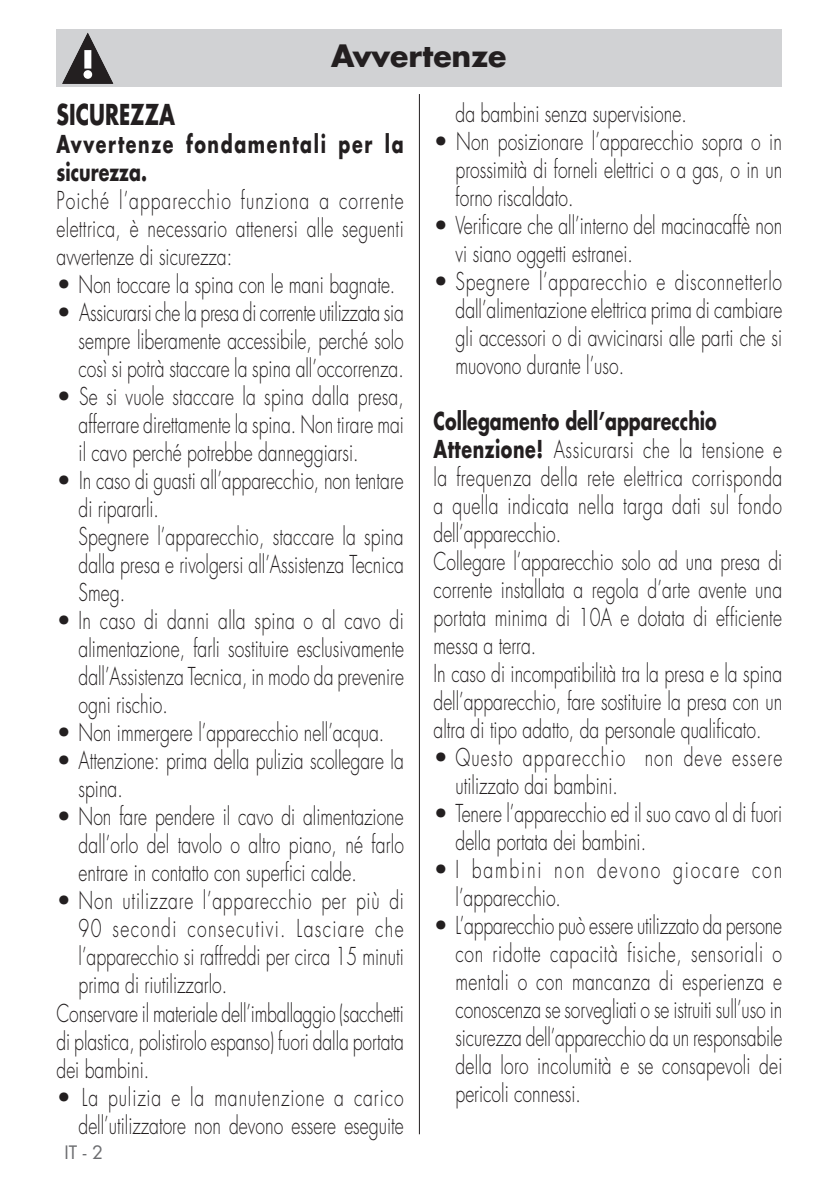
<style>
.page{position:relative;width:839px;height:1192px;background:#fff}
.page>*{position:absolute;margin:0;border:0;box-sizing:border-box;transform-origin:0 0}
.Testo{font:700 30px "Futura Std";color:#231f20}
.testo_tab{font:700 28px "Futura Std";color:#231f20;scale:.73 1}
.testo_tab-2{font:300 24px/28px "Futura Std";color:#231f20;text-align:justify}
.testo_tab-3{font:300 24px/28px "Futura Std";color:#231f20;text-align:justify;scale:.73 1}
.testo_tab-4{font:300 24px/28px "Futura Std";letter-spacing:.06em;color:#231f20}
.testo_tab-5{font:300 24px/28px "Futura Std";letter-spacing:.105em;color:#231f20}
.testo_tab-6{font:700 24px/28px "Futura Std";letter-spacing:.09em;color:#231f20;scale:.73 1}
.testo_tab-7{font:700 24px "Futura Std";color:#231f20;scale:.73 1}
.t1{font:18px "Futura Std";color:#6c6d70}
.s1{font-weight:700}
</style>
<div class="page">
<hr style="left:419px;top:94px;width:1px;height:1040px;background:#231f20">
<div style="left:57px;top:29px;width:725px;height:58px;background:#d1d2d4"></div>
<svg style="left:62px;top:33px;width:51px;height:51px"></svg>
<p class="Testo" style="left:331px;top:36px;width:177px">Avvertenze</p>
<p class="testo_tab" style="left:57px;top:96px;width:164px">SICUREZZA</p>
<p class="testo_tab-6" style="left:57px;top:130px;width:477px">Avvertenze fondamentali per la sicurezza.</p>
<p class="testo_tab-3" style="left:57px;top:187px;width:477px">Poiché l’apparecchio funziona a corrente elettrica, è necessario attenersi alle seguenti avvertenze di sicurezza:</p>
<p class="testo_tab-2" style="left:57px;top:271px;width:340px">• Non toccare la spina con le mani bagnate.</p>
<p class="testo_tab-2" style="left:79px;top:299px;width:327px;text-indent:-22px">• Assicurarsi che la presa di corrente utilizzata sia sempre liberamente accessibile, perché solo così si potrà staccare la spina all’occorrenza.</p>
<p class="testo_tab-2" style="left:79px;top:383px;width:327px;text-indent:-22px">• Se si vuole staccare la spina dalla presa, afferrare direttamente la spina. Non tirare mai il cavo perché potrebbe danneggiarsi.</p>
<p class="testo_tab-2" style="left:79px;top:467px;width:327px;text-indent:-22px">• In caso di guasti all’apparecchio, non tentare di ripararli.</p>
<p class="testo_tab-3" style="left:79px;top:523px;width:447px">Spegnere l’apparecchio, staccare la spina dalla presa e rivolgersi all’Assistenza Tecnica Smeg.</p>
<p class="testo_tab-2" style="left:79px;top:607px;width:327px;text-indent:-22px">• In caso di danni alla spina o al cavo di alimentazione, farli sostituire esclusivamente dall’Assistenza Tecnica, in modo da prevenire ogni rischio.</p>
<p class="testo_tab-2" style="left:57px;top:719px;width:329px">• Non immergere l’apparecchio nell’acqua.</p>
<p class="testo_tab-2" style="left:79px;top:747px;width:327px;text-indent:-22px">• Attenzione: prima della pulizia scollegare la spina.</p>
<p class="testo_tab-2" style="left:79px;top:803px;width:327px;text-indent:-22px">• Non fare pendere il cavo di alimentazione dall’orlo del tavolo o altro piano, né farlo entrare in contatto con superfici calde.</p>
<p class="testo_tab-2" style="left:79px;top:887px;width:327px;text-indent:-22px">• Non utilizzare l’apparecchio per più di 90 secondi consecutivi. Lasciare che l’apparecchio si raffreddi per circa 15 minuti prima di riutilizzarlo.</p>
<p class="testo_tab-3" style="left:57px;top:999px;width:477px">Conservare il materiale dell’imballaggio (sacchetti di plastica, polistirolo espanso) fuori dalla portata dei bambini.</p>
<p class="testo_tab-2" style="left:57px;top:1083px;width:349px;text-align:right">• La pulizia e la manutenzione a carico dell’utilizzatore non devono essere eseguite</p>
<p class="t1" style="left:65px;top:1140px;width:40px">IT - 2</p>
<p class="testo_tab-3" style="left:456px;top:100px;width:318px">da bambini senza supervisione.</p>
<p class="testo_tab-2" style="left:456px;top:128px;width:328px;text-indent:-22px">• Non posizionare l’apparecchio sopra o in prossimità di forneli elettrici o a gas, o in un forno riscaldato.</p>
<p class="testo_tab-2" style="left:456px;top:212px;width:328px;text-indent:-22px">• Verificare che all’interno del macinacaffè non vi siano oggetti estranei.</p>
<p class="testo_tab-2" style="left:456px;top:268px;width:328px;text-indent:-22px">• Spegnere l’apparecchio e disconnetterlo dall’alimentazione elettrica prima di cambiare gli accessori o di avvicinarsi alle parti che si muovono durante l’uso.</p>
<p class="testo_tab-7" style="left:434px;top:405px;width:390px">Collegamento dell’apparecchio</p>
<p class="testo_tab-3" style="left:434px;top:436px;width:479px"><span class="s1">Attenzione!</span> Assicurarsi che la tensione e la frequenza della rete elettrica corrisponda a quella indicata nella targa dati sul fondo dell’apparecchio.</p>
<p class="testo_tab-3" style="left:434px;top:548px;width:479px">Collegare l’apparecchio solo ad una presa di corrente installata a regola d’arte avente una portata minima di 10A e dotata di efficiente messa a terra.</p>
<p class="testo_tab-3" style="left:434px;top:660px;width:479px">In caso di incompatibilità tra la presa e la spina dell’apparecchio, fare sostituire la presa con un altra di tipo adatto, da personale qualificato.</p>
<p class="testo_tab-4" style="left:456px;top:744px;width:328px;text-indent:-22px">• Questo apparecchio non deve essere utilizzato dai bambini.</p>
<p class="testo_tab-2" style="left:456px;top:800px;width:328px;text-indent:-22px">• Tenere l’apparecchio ed il suo cavo al di fuori della portata dei bambini.</p>
<p class="testo_tab-5" style="left:456px;top:856px;width:328px;text-indent:-22px">• I bambini non devono giocare con l’apparecchio.</p>
<p class="testo_tab-2" style="left:456px;top:912px;width:328px;text-indent:-22px">• L’apparecchio può essere utilizzato da persone con ridotte capacità fisiche, sensoriali o mentali o con mancanza di esperienza e conoscenza se sorvegliati o se istruiti sull’uso in sicurezza dell’apparecchio da un responsabile della loro incolumità e se consapevoli dei pericoli connessi.</p>
</div>
